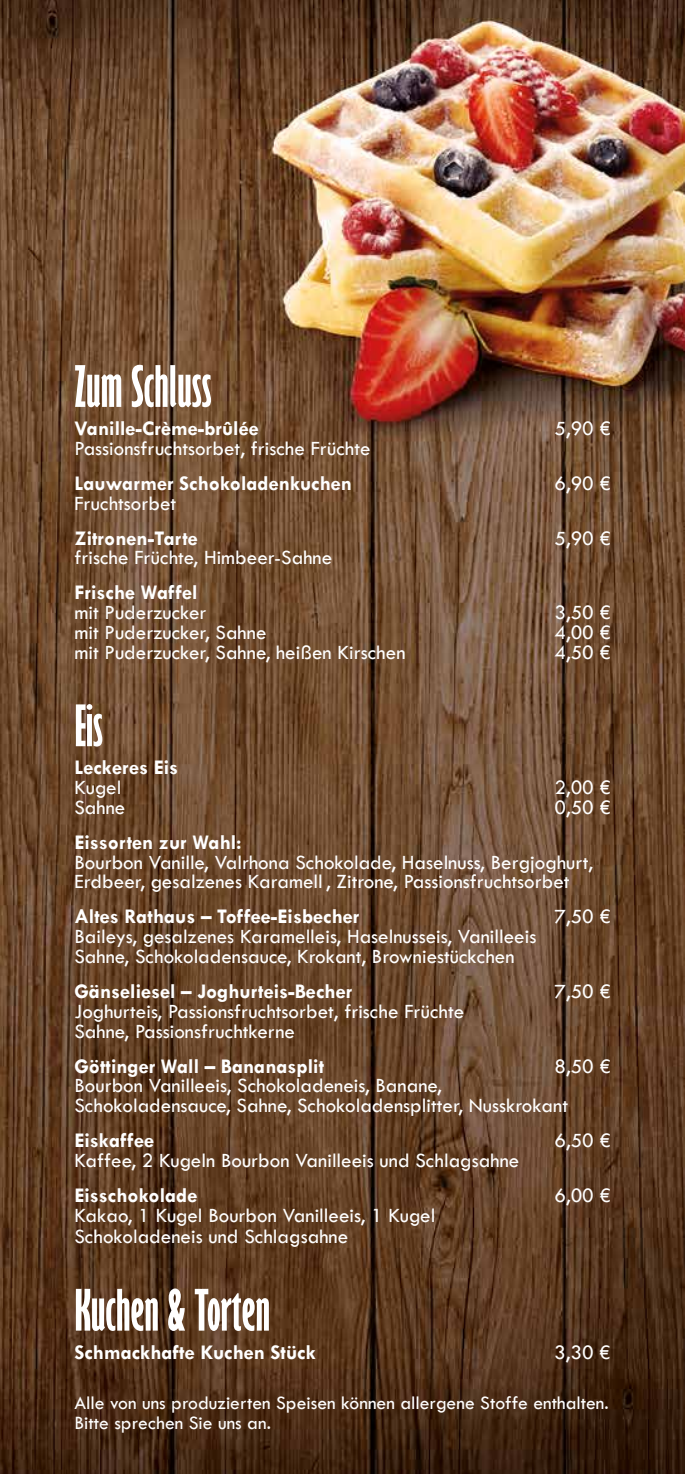
<style>
.page{position:relative;width:685px;height:1474px;background:#fff}
.page>*{position:absolute;margin:0;border:0;box-sizing:border-box;transform-origin:0 0}
.t1{font:700 extra-condensed 52.5px "Gill Sans";color:#fff}
.t2{font:21px/19.8px "Tw Cen";color:#fff}
.t3{font:700 21px "Tw Cen";color:#fff}
.t4{font:19.6px/19.8px "Tw Cen";color:#fff}
</style>
<div class="page">
<img style="left:0;top:0;width:685px;height:1473px">
<h1 class="t1" style="left:74px;top:354px;width:139px">Zum Schluss</h1>
<p class="t3" style="left:74px;top:415px;width:186px">Vanille-Crème-brûlée</p>
<p class="t2" style="left:554px;top:418px;width:58px">5,90 €</p>
<p class="t2" style="left:74px;top:438px;width:298px">Passionsfruchtsorbet, frische Früchte</p>
<p class="t3" style="left:74px;top:470px;width:279px">Lauwarmer Schokoladenkuchen</p>
<p class="t2" style="left:554px;top:473px;width:58px">6,90 €</p>
<p class="t2" style="left:74px;top:493px;width:103px">Fruchtsorbet</p>
<p class="t3" style="left:74px;top:525px;width:125px">Zitronen-Tarte</p>
<p class="t2" style="left:554px;top:528px;width:58px">5,90 €</p>
<p class="t2" style="left:74px;top:547px;width:259px">frische Früchte, Himbeer-Sahne</p>
<p class="t3" style="left:74px;top:580px;width:125px">Frische Waffel</p>
<p class="t2" style="left:74px;top:602px;width:134px">mit Puderzucker</p>
<p class="t2" style="left:554px;top:602px;width:58px">3,50 €</p>
<p class="t2" style="left:74px;top:622px;width:193px">mit Puderzucker, Sahne</p>
<p class="t2" style="left:554px;top:622px;width:58px">4,00 €</p>
<p class="t2" style="left:74px;top:642px;width:332px">mit Puderzucker, Sahne, heißen Kirschen</p>
<p class="t2" style="left:554px;top:642px;width:58px">4,50 €</p>
<h1 class="t1" style="left:74px;top:693px;width:30px">Eis</h1>
<p class="t3" style="left:74px;top:755px;width:105px">Leckeres Eis</p>
<p class="t2" style="left:74px;top:777px;width:48px">Kugel</p>
<p class="t2" style="left:554px;top:777px;width:58px">2,00 €</p>
<p class="t2" style="left:74px;top:797px;width:52px">Sahne</p>
<p class="t2" style="left:554px;top:797px;width:58px">0,50 €</p>
<p class="t3" style="left:74px;top:829px;width:169px">Eissorten zur Wahl:</p>
<p class="t2" style="left:74px;top:852px;width:520px">Bourbon Vanille, Valrhona Schokolade, Haselnuss, Bergjoghurt,<br>Erdbeer, gesalzenes Karamell , Zitrone, Passionsfruchtsorbet</p>
<p class="t3" style="left:74px;top:904px;width:286px">Altes Rathaus – Toffee-Eisbecher</p>
<p class="t2" style="left:554px;top:906px;width:58px">7,50 €</p>
<p class="t2" style="left:74px;top:926px;width:463px">Baileys, gesalzenes Karamelleis, Haselnusseis, Vanilleeis<br>Sahne, Schokoladensauce, Krokant, Browniestückchen</p>
<p class="t3" style="left:74px;top:978px;width:279px">Gänseliesel – Joghurteis-Becher</p>
<p class="t2" style="left:554px;top:981px;width:58px">7,50 €</p>
<p class="t2" style="left:74px;top:1001px;width:391px">Joghurteis, Passionsfruchtsorbet, frische Früchte<br>Sahne, Passionsfruchtkerne</p>
<p class="t3" style="left:74px;top:1053px;width:251px">Göttinger Wall – Bananasplit</p>
<p class="t2" style="left:554px;top:1055px;width:58px">8,50 €</p>
<p class="t2" style="left:74px;top:1075px;width:495px">Bourbon Vanilleeis, Schokoladeneis, Banane,<br>Schokoladensauce, Sahne, Schokoladensplitter, Nusskrokant</p>
<p class="t3" style="left:74px;top:1127px;width:81px">Eiskaffee</p>
<p class="t2" style="left:554px;top:1130px;width:58px">6,50 €</p>
<p class="t2" style="left:74px;top:1150px;width:446px">Kaffee, 2 Kugeln Bourbon Vanilleeis und Schlagsahne</p>
<p class="t3" style="left:74px;top:1182px;width:124px">Eisschokolade</p>
<p class="t2" style="left:554px;top:1185px;width:58px">6,00 €</p>
<p class="t2" style="left:74px;top:1204px;width:362px;line-height:21px">Kakao, 1 Kugel Bourbon Vanilleeis, 1 Kugel<br>Schokoladeneis und Schlagsahne</p>
<h1 class="t1" style="left:74px;top:1278px;width:197px">Kuchen &amp; Torten</h1>
<p class="t3" style="left:74px;top:1339px;width:243px">Schmackhafte Kuchen Stück</p>
<p class="t2" style="left:554px;top:1341px;width:58px">3,30 €</p>
<p class="t4" style="left:74px;top:1392px;width:536px">Alle von uns produzierten Speisen können allergene Stoffe enthalten.<br>Bitte sprechen Sie uns an.</p>
</div>
